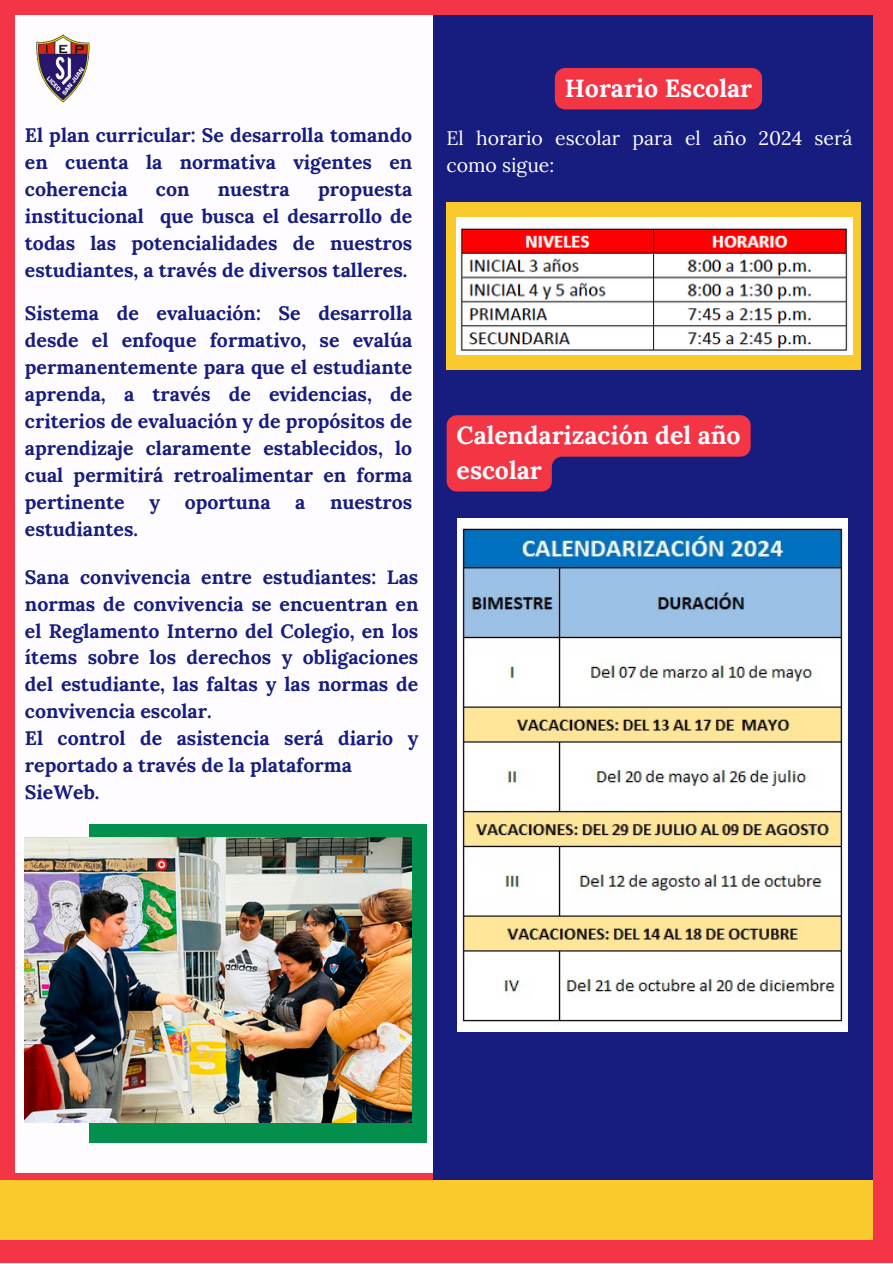
<style>
.page{position:relative;width:893px;height:1264px;background:#fff}
.page>*{position:absolute;margin:0;border:0;box-sizing:border-box;transform-origin:0 0}
.t1{font:700 24.9px/34.8px "Lora";color:#fefcff}
.t2{font:700 19.5px/27px "Lora";color:#171d7e;text-align:justify}
.t3{font:19.5px/27px "Lora";color:#fefcff}
</style>
<div class="page">
<div style="left:0;top:0;width:892px;height:1262px;background:#f43545"></div>
<div style="left:0;top:1179px;width:872px;height:60px;background:#fac92c"></div>
<div style="left:16px;top:16px;width:491px;height:1157px;background:#fefcff"></div>
<div style="left:433px;top:16px;width:439px;height:1163px;background:#171d7e"></div>
<img style="left:37px;top:34px;width:53px;height:69px">
<div style="left:446px;top:203px;width:414px;height:167px;background:#fac92c"></div>
<div style="left:89px;top:824px;width:338px;height:318px;background:#058f4d"></div>
<img style="left:25px;top:838px;width:387px;height:284px">
<img style="left:456px;top:218px;width:396px;height:136px">
<img style="left:457px;top:518px;width:390px;height:513px">
<div style="left:555px;top:68px;width:207px;height:41px;background:#f43544"></div>
<svg style="left:446px;top:415px;width:304px;height:76px"></svg>
<p class="t2" style="left:25px;top:121px;width:389px">El plan curricular: Se desarrolla tomando en cuenta la normativa vigentes en coherencia</p>
<p class="t2" style="left:25px;top:175px;width:389px;text-indent:293px">propuesta institucional que busca el desarrollo de todas las potencialidades de nuestros estudiantes, a través de diversos talleres.</p>
<p class="t2" style="left:156px;top:175px;width:35px">con</p>
<p class="t2" style="left:218px;top:175px;width:73px">nuestra</p>
<p class="t2" style="left:25px;top:300px;width:389px">Sistema de evaluación: Se desarrolla desde el enfoque formativo, se evalúa permanentemente para que el estudiante aprenda, a través de evidencias, de criterios de evaluación y de propósitos de aprendizaje claramente establecidos, lo cual permitirá retroalimentar en forma pertinente</p>
<p class="t2" style="left:149px;top:488px;width:12px">y</p>
<p class="t2" style="left:185px;top:488px;width:87px">oportuna</p>
<p class="t2" style="left:295px;top:488px;width:12px">a</p>
<p class="t2" style="left:330px;top:488px;width:84px">nuestros</p>
<p class="t2" style="left:25px;top:515px;width:115px">estudiantes.</p>
<p class="t2" style="left:25px;top:563px;width:395px">Sana convivencia entre estudiantes: Las normas de convivencia se encuentran en el Reglamento Interno del Colegio, en los ítems sobre los derechos y obligaciones del estudiante, las faltas y las normas de convivencia escolar.</p>
<p class="t2" style="left:25px;top:724px;width:395px">El control de asistencia será diario y reportado a través de la plataforma</p>
<p class="t2" style="left:25px;top:778px;width:76px">SieWeb.</p>
<p class="t1" style="left:564px;top:70px;width:189px">Horario Escolar</p>
<p class="t3" style="left:446px;top:125px;width:407px">El horario escolar para el año 2024 será como sigue:</p>
<p class="t1" style="left:456px;top:417px;width:285px">Calendarización del año escolar</p>
</div>
